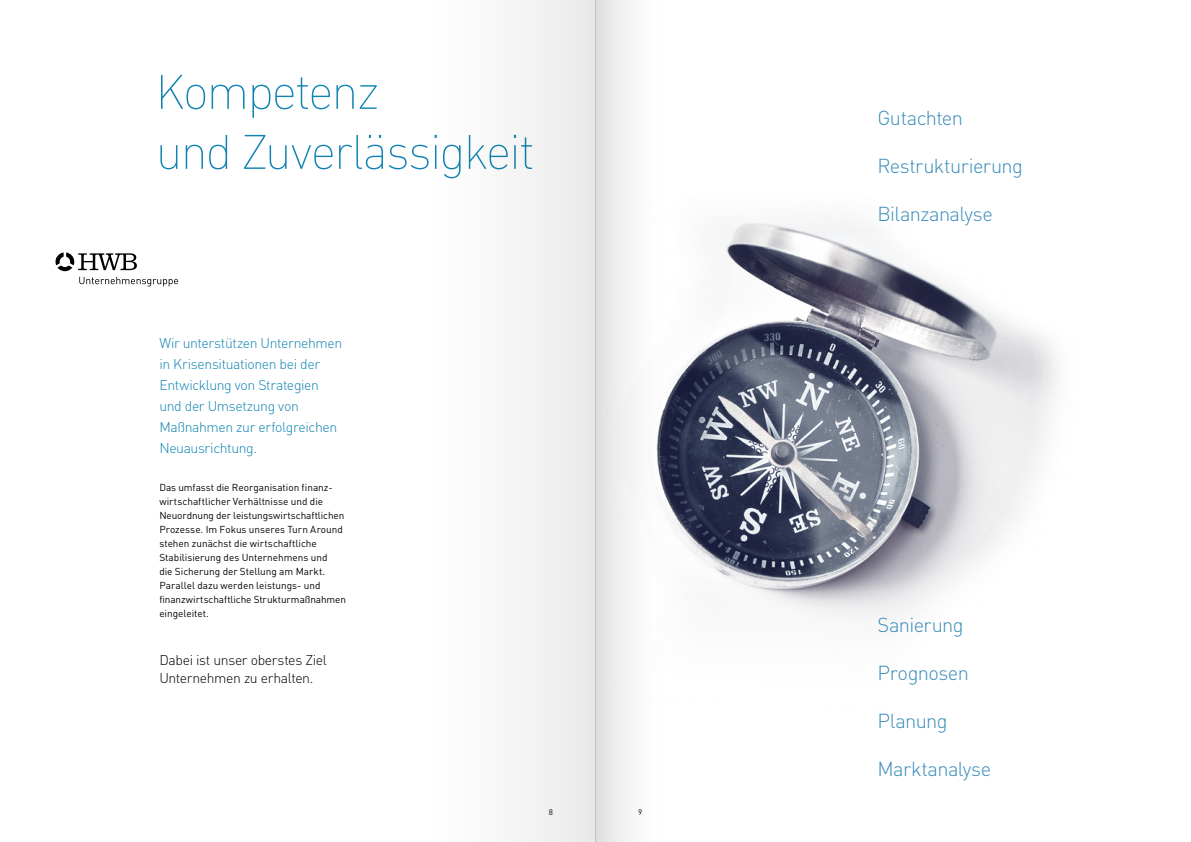
<style>
.page{position:relative;width:1191px;height:842px;background:#fff}
.page>*{position:absolute;margin:0;border:0;box-sizing:border-box;transform-origin:0 0}
.t1{font:200 50px/60px "DIN Next LT Pro";letter-spacing:-.035em;color:#1083b2}
.t2{font:300 20px "DINOT";letter-spacing:-.03em;color:#3b8dba}
.t3{font:300 14px/21px "DINOT";letter-spacing:-.025em;color:#1083b2}
.t4{font:300 14px/18px "DINOT";letter-spacing:-.03em;color:#000}
.t5{font:10px/14px "DINOT";color:#000}
.t6{font:8px "DINOT";color:#000}
</style>
<div class="page">
<img style="left:672px;top:217px;width:386px;height:404px">
<svg style="left:55px;top:252px;width:123px;height:34px"></svg>
<div style="left:595px;top:0;width:77px;height:842px;background:linear-gradient(to right,#e8e8e7,#f8f8fa)"></div>
<div style="left:434px;top:0;width:161px;height:842px;background:#f5f5f5"></div>
<h1 class="t1" style="left:156px;top:61px;width:380px">Kompetenz<br>und Zuverlässigkeit</h1>
<h3 class="t3" style="left:159px;top:332px;width:184px">Wir unterstützen Unternehmen in Krisensituationen bei der<br>Entwicklung von Strategien und der Umsetzung von<br>Maßnahmen zur erfolgreichen<br>Neuausrichtung.</h3>
<p class="t5" style="left:159px;top:480px;width:188px">Das umfasst die Reorganisation finanz&shy;wirtschaftlicher Verhältnisse und die Neuordnung der leistungswirtschaftlichen Prozesse. Im Fokus unseres Turn Around stehen zunächst die wirtschaftliche Stabilisierung des Unternehmens und<br>die Sicherung der Stellung am Markt.<br>Parallel dazu werden leistungs- und finanzwirtschaftliche Strukturmaßnahmen eingeleitet.</p>
<h3 class="t4" style="left:159px;top:651px;width:169px">Dabei ist unser oberstes Ziel<br>Unternehmen zu erhalten.</h3>
<p class="t6" style="left:549px;top:807px;width:6px">8</p>
<p class="t6" style="left:638px;top:807px;width:6px">9</p>
<h2 class="t2" style="left:877px;top:106px;width:87px">Gutachten</h2>
<h2 class="t2" style="left:877px;top:154px;width:147px">Restrukturierung</h2>
<h2 class="t2" style="left:877px;top:202px;width:117px">Bilanzanalyse</h2>
<h2 class="t2" style="left:877px;top:613px;width:88px">Sanierung</h2>
<h2 class="t2" style="left:877px;top:661px;width:93px">Prognosen</h2>
<h2 class="t2" style="left:877px;top:709px;width:72px">Planung</h2>
<h2 class="t2" style="left:877px;top:757px;width:115px">Marktanalyse</h2>
</div>
